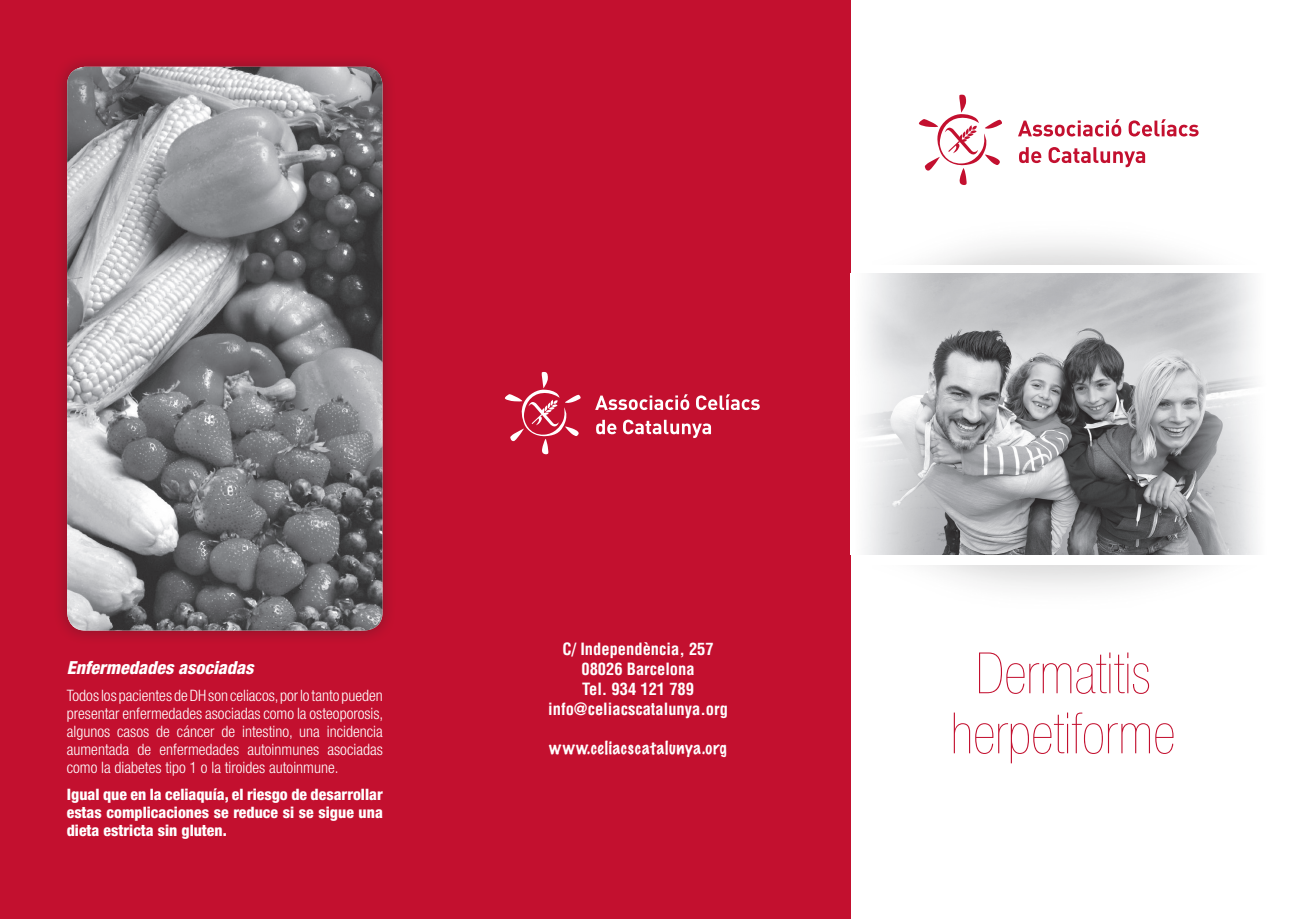
<style>
.page{position:relative;width:1289px;height:919px;background:#fff}
.page>*{position:absolute;margin:0;border:0;box-sizing:border-box;transform-origin:0 0}
.t1{font:900 condensed 57px/60px "Helvetica Neue";color:#c3102f;text-align:center}
.t2{font:italic 800 condensed 18px "Helvetica Neue";color:#fff}
.t3{font:700 condensed 16.5px/19.8px "Helvetica LT Std";color:#fff;text-align:center}
.t4{font:100 16.5px "Marker Felt";letter-spacing:.04em;color:#fff}
.t5{font:300 condensed 15.75px/18px "Helvetica Neue";color:#fff;text-align:justify}
.t6{font:800 condensed 15.75px/18px "Helvetica Neue";color:#fff;text-align:justify}
</style>
<div class="page">
<div style="left:0;top:0;width:850px;height:918px;background:#c3102f"></div>
<div style="left:52px;top:52px;width:344px;height:592px;background:#231f20;opacity:.4"></div>
<img style="left:67px;top:67px;width:315px;height:563px">
<svg style="left:504px;top:372px;width:77px;height:82px"></svg>
<svg style="left:595px;top:394px;width:94px;height:16px"></svg>
<svg style="left:696px;top:394px;width:63px;height:16px"></svg>
<svg style="left:596px;top:420px;width:20px;height:14px"></svg>
<svg style="left:623px;top:419px;width:88px;height:19px"></svg>
<svg style="left:918px;top:95px;width:84px;height:90px"></svg>
<svg style="left:1018px;top:119px;width:103px;height:17px"></svg>
<svg style="left:1128px;top:119px;width:70px;height:17px"></svg>
<svg style="left:1019px;top:147px;width:22px;height:16px"></svg>
<svg style="left:1048px;top:147px;width:97px;height:20px"></svg>
<img style="left:865px;top:274px;width:392px;height:281px">
<p class="t2" style="left:67px;top:656px;width:188px">Enfermedades asociadas</p>
<p class="t5" style="left:67px;top:686px;width:318px">Todos los pacientes de DH son celiacos, por lo tanto pueden presentar enfermedades asociadas como la osteoporosis, algunos casos de cáncer de intestino, una incidencia aumentada de enfermedades autoinmunes asociadas como la diabetes tipo 1 o la tiroides autoinmune.</p>
<p class="t6" style="left:67px;top:785px;width:317px">Igual que en la celiaquía, el riesgo de desarrollar estas complicaciones se reduce si se sigue una dieta estricta sin gluten.</p>
<p class="t3" style="left:548px;top:639px;width:181px">C/ Independència, 257<br>08026 Barcelona<br>Tel. 934 121 789 info@celiacscatalunya.org</p>
<p class="t4" style="left:549px;top:734px;width:178px">www.celiacscatalunya.org</p>
<h1 class="t1" style="left:950px;top:642px;width:226px">Dermatitis herpetiforme</h1>
</div>
